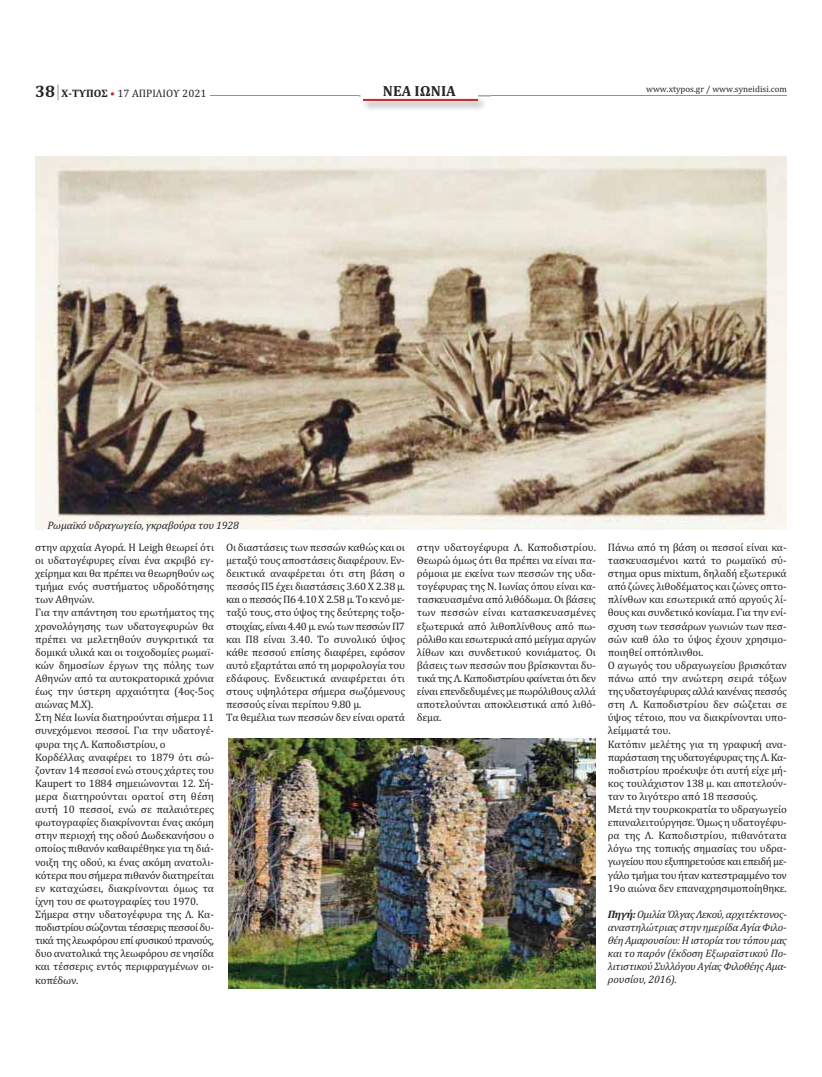
<style>
.page{position:relative;width:822px;height:1077px;background:#fff}
.page>*{position:absolute;margin:0;border:0;box-sizing:border-box;transform-origin:0 0}
.t1{font:700 14.9px "Cambria";color:#262425}
.t2{font:10.9px/13.1px "Cambria";letter-spacing:-.015em;color:#232424}
.t3{font:italic 10.9px/13.1px "Cambria";letter-spacing:-.015em;color:#232424;text-align:justify}
.t4{font:8.9px "Cambria";color:#232424}
.s1{font-weight:700;font-size:16.9px}
.s2{font-weight:700}
.s3{color:#cb242a}
</style>
<div class="page">
<hr style="left:210px;top:95px;width:577px;height:1px;background:#929292">
<img style="left:359px;top:95px;width:132px;height:15px">
<img style="left:361px;top:95px;width:117px;height:4px">
<svg style="left:384px;top:95px;width:72px;height:1px"></svg>
<hr style="left:363px;top:99px;width:115px;height:2px;background:#cb242a">
<svg style="left:58px;top:85px;width:1px;height:15px"></svg>
<img style="left:35px;top:156px;width:752px;height:373px">
<img style="left:228px;top:739px;width:367px;height:250px">
<p class="t2" style="left:35px;top:88px;width:173px"><span class="s1">38</span> <span class="s2">Χ‑ΤΥΠΟΣ</span> <span class="s3">•</span> 17 ΑΠΡΙΛΙΟΥ 2021</p>
<h1 class="t1" style="left:383px;top:86px;width:75px">ΝΕΑ ΙΩΝΙΑ</h1>
<p class="t4" style="left:646px;top:86px;width:142px">www.xtypos.gr / www.syneidisi.com</p>
<p class="t3" style="left:47px;top:518px;width:193px">Ρωμαϊκό υδραγωγείο, γκραβούρα του 1928</p>
<p class="t2" style="left:35px;top:542px;width:180px">στην αρχαία Αγορά. Η Leigh θεωρεί ότι οι υδατογέφυρες είναι ένα ακριβό εγ‐ χείρημα και θα πρέπει να θεωρηθούν ως τμήμα ενός συστήματος υδροδότησης των Αθηνών.<br>Για την απάντηση του ερωτήματος της χρονολόγησης των υδατογεφυρών θα πρέπει να μελετηθούν συγκριτικά τα δομικά υλικά και οι τοιχοδομίες ρωμαϊ‐ κών δημοσίων έργων της πόλης των Αθηνών από τα αυτοκρατορικά χρόνια έως την ύστερη αρχαιότητα (4ος‐5ος αιώνας Μ.Χ).<br>Στη Νέα Ιωνία διατηρούνται σήμερα 11 συνεχόμενοι πεσσοί. Για την υδατογέ‐ φυρα της Λ. Καποδιστρίου, ο Κορδέλλας αναφέρει το 1879 ότι σώ‐ ζονταν 14 πεσσοί ενώ στους χάρτες του Kaupert το 1884 σημειώνονται 12. Σή‐ μερα διατηρούνται ορατοί στη θέση αυτή 10 πεσσοί, ενώ σε παλαιότερες φωτογραφίες διακρίνονται ένας ακόμη στην περιοχή της οδού Δωδεκανήσου ο οποίος πιθανόν καθαιρέθηκε για τη διά‐ νοιξη της οδού, κι ένας ακόμη ανατολι‐ κότερα που σήμερα πιθανόν διατηρείται εν καταχώσει, διακρίνονται όμως τα ίχνη του σε φωτογραφίες του 1970.<br>Σήμερα στην υδατογέφυρα της Λ. Κα‐ ποδιστρίου σώζονται τέσσερις πεσσοί δυ‐ τικά της λεωφόρου επί φυσικού πρανούς, δυο ανατολικά της λεωφόρου σε νησίδα και τέσσερις εντός περιφραγμένων οι‐ κοπέδων.</p>
<p class="t2" style="left:226px;top:542px;width:180px">Οι διαστάσεις των πεσσών καθώς και οι μεταξύ τους αποστάσεις διαφέρουν. Εν‐ δεικτικά αναφέρεται ότι στη βάση ο πεσσός Π5 έχει διαστάσεις 3.60 Χ 2.38 μ. και ο πεσσός Π6 4.10 Χ 2.58 μ. Το κενό με‐ ταξύ τους, στο ύψος της δεύτερης τοξο‐ στοιχίας, είναι 4.40 μ. ενώ των πεσσών Π7 και Π8 είναι 3.40. Το συνολικό ύψος κάθε πεσσού επίσης διαφέρει, εφόσον αυτό εξαρτάται από τη μορφολογία του εδάφους. Ενδεικτικά αναφέρεται ότι στους υψηλότερα σήμερα σωζόμενους πεσσούς είναι περίπου 9.80 μ.<br>Τα θεμέλια των πεσσών δεν είναι ορατά</p>
<p class="t2" style="left:417px;top:542px;width:180px;text-align:justify">στην υδατογέφυρα Λ. Καποδιστρίου.<br>Θεωρώ όμως ότι θα πρέπει να είναι πα‐ ρόμοια με εκείνα των πεσσών της υδα‐ τογέφυρας της Ν. Ιωνίας όπου είναι κα‐ τασκευασμένα από λιθόδωμα. Οι βάσεις των πεσσών είναι κατασκευασμένες εξωτερικά από λιθοπλίνθους από πω‐ ρόλιθο και εσωτερικά από μείγμα αργών λίθων και συνδετικού κονιάματος. Οι βάσεις των πεσσών που βρίσκονται δυ‐ τικά της Λ. Καποδιστρίου φαίνεται ότι δεν είναι επενδεδυμένες με πωρόλιθους αλλά αποτελούνται αποκλειστικά από λιθό‐ δεμα.</p>
<p class="t2" style="left:608px;top:542px;width:180px">Πάνω από τη βάση οι πεσσοί είναι κα‐ τασκευασμένοι κατά το ρωμαϊκό σύ‐ στημα opus mixtum, δηλαδή εξωτερικά από ζώνες λιθοδέματος και ζώνες οπτο‐ πλίνθων και εσωτερικά από αργούς λί‐ θους και συνδετικό κονίαμα. Για την ενί‐ σχυση των τεσσάρων γωνιών των πεσ‐ σών καθ όλο το ύψος έχουν χρησιμο‐ ποιηθεί οπτόπλινθοι.<br>Ο αγωγός του υδραγωγείου βρισκόταν πάνω από την ανώτερη σειρά τόξων της υδατογέφυρας αλλά κανένας πεσσός στη Λ. Καποδιστρίου δεν σώζεται σε ύψος τέτοιο, που να διακρίνονται υπο‐ λείμματά του.<br>Κατόπιν μελέτης για τη γραφική ανα‐ παράσταση της υδατογέφυρας της Λ. Κα‐ ποδιστρίου προέκυψε ότι αυτή είχε μή‐ κος τουλάχιστον 138 μ. και αποτελούν‐ ταν το λιγότερο από 18 πεσσούς.<br>Μετά την τουρκοκρατία το υδραγωγείο επαναλειτούργησε. Όμως η υδατογέφυ‐ ρα της Λ. Καποδιστρίου, πιθανότατα λόγω της τοπικής σημασίας του υδρα‐ γωγείου που εξυπηρετούσε και επειδή με‐ γάλο τμήμα του ήταν κατεστραμμένο τον 19ο αιώνα δεν επαναχρησιμοποίηθηκε.</p>
<p class="t3" style="left:608px;top:908px;width:180px"><span class="s2">Πηγή:</span> Ομιλία Όλγας Λεκού, αρχιτέκτονος‑ αναστηλώτριας στην ημερίδα Αγία Φιλο‑ θέη Αμαρουσίου: Η ιστορία του τόπου μας και το παρόν (έκδοση Εξωραϊστικού Πο‑ λιτιστικού Συλλόγου Αγίας Φιλοθέης Αμα‑ ρουσίου, 2016).</p>
</div>
